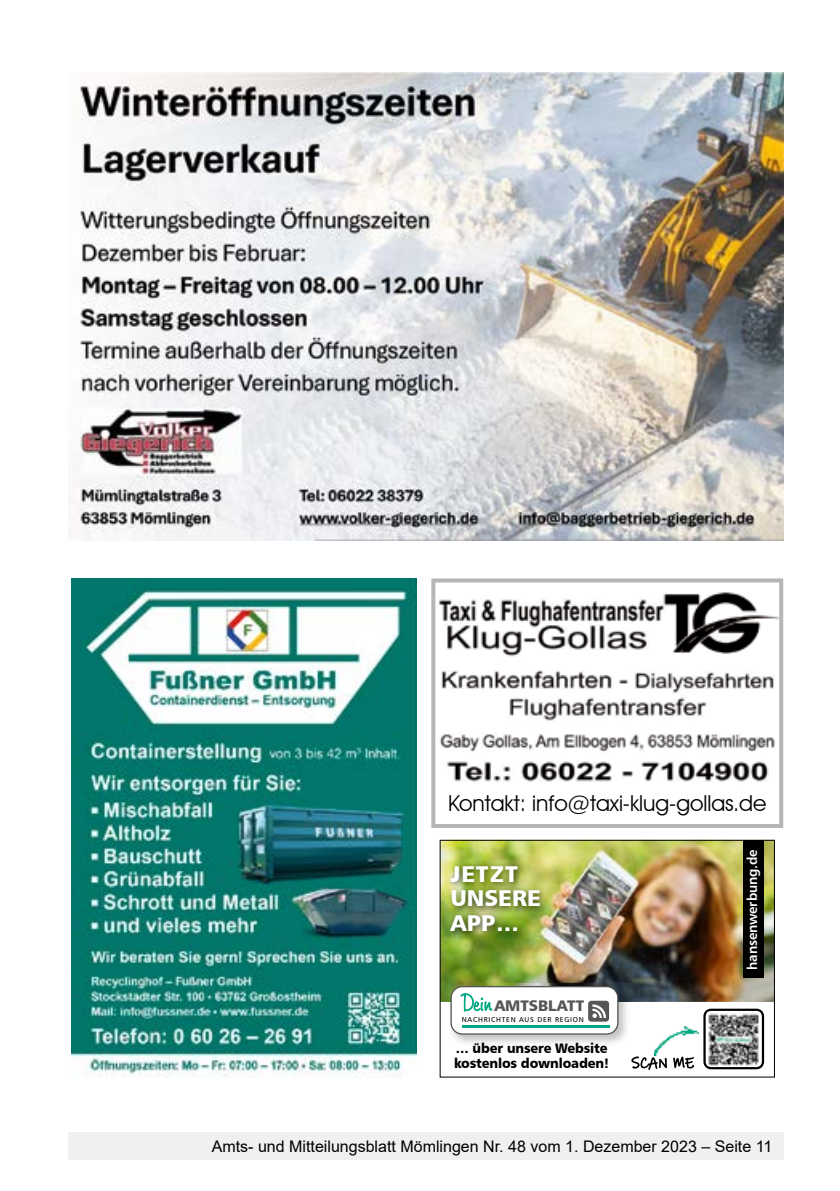
<style>
.page{position:relative;width:840px;height:1191px;background:#fff}
.page>*{position:absolute;margin:0;border:0;box-sizing:border-box;transform-origin:0 0}
.t1{font:22.8px/24.8px "Humanist 777 BT Black B";letter-spacing:.005em;color:#fff}
.t2{font:22px "Avant Garde IT Cby BT";color:#000}
.t3{font:16px "Arial";color:#000}
.t4{font:15.4px "Humanist 777 BT Black B";color:#565655}
.t5{font:14px "Humanist 777 BT Bold B";letter-spacing:-.01em;color:#fff;scale:.95 1}
.t6{font:13.8px/15px "Humanist 777 BT Black B";letter-spacing:-.01em;color:#000;scale:.95 1}
.t7{font:7.2px "Humanist 777 BT Roman B";letter-spacing:.1em;color:#000}
</style>
<div class="page">
<img style="left:439px;top:599px;width:336px;height:183px">
<img style="left:662px;top:592px;width:115px;height:61px">
<div style="left:431px;top:578px;width:351px;height:250px;border:4px solid #b5b6b7"></div>
<img style="left:71px;top:578px;width:345px;height:499px">
<img style="left:68px;top:72px;width:714px;height:468px">
<img style="left:441px;top:842px;width:331px;height:160px">
<div style="left:703px;top:1008px;width:60px;height:61px;border:2px solid #000;border-radius:6px"></div>
<img style="left:708px;top:1013px;width:51px;height:52px">
<svg style="left:631px;top:1056px;width:35px;height:14px"></svg>
<svg style="left:673px;top:1056px;width:20px;height:12px"></svg>
<img style="left:654px;top:1026px;width:44px;height:29px">
<div style="left:743px;top:840px;width:20px;height:137px;background:#000"></div>
<img style="left:445px;top:861px;width:101px;height:77px">
<img style="left:448px;top:983px;width:181px;height:61px">
<div style="left:451px;top:986px;width:166px;height:48px;background:#fff;border-radius:11px"></div>
<div style="left:450px;top:986px;width:168px;height:48px;border:1px solid #565655;border-radius:11px"></div>
<hr style="left:461px;top:1025px;width:147px;height:2px;background:#00a983">
<svg style="left:588px;top:1000px;width:20px;height:21px"></svg>
<svg style="left:460px;top:993px;width:32px;height:18px"></svg>
<div style="left:439px;top:840px;width:335px;height:237px;border:1px solid #000"></div>
<div style="left:68px;top:1132px;width:714px;height:27px;background:#f0f0f0"></div>
<h2 class="t2" style="left:448px;top:790px;width:320px">Kontakt: info@taxi-klug-gollas.de</h2>
<p class="t5" style="left:743px;top:969px;width:128px;rotate:-90deg">hansenwerbung.de</p>
<h1 class="t1" style="left:450px;top:860px;width:92px">JETZT<br>UNSERE<br>APP…</h1>
<p class="t4" style="left:494px;top:996px;width:91px">AMTSBLATT</p>
<p class="t7" style="left:461px;top:1014px;width:123px">NACHRICHTEN AUS DER REGION</p>
<p class="t6" style="left:454px;top:1040px;width:165px">… über unsere Website kostenlos downloaden!</p>
<p class="t3" style="left:212px;top:1135px;width:561px">Amts- und Mitteilungsblatt Mömlingen Nr. 48 vom 1. Dezember 2023 – Seite 11</p>
</div>
